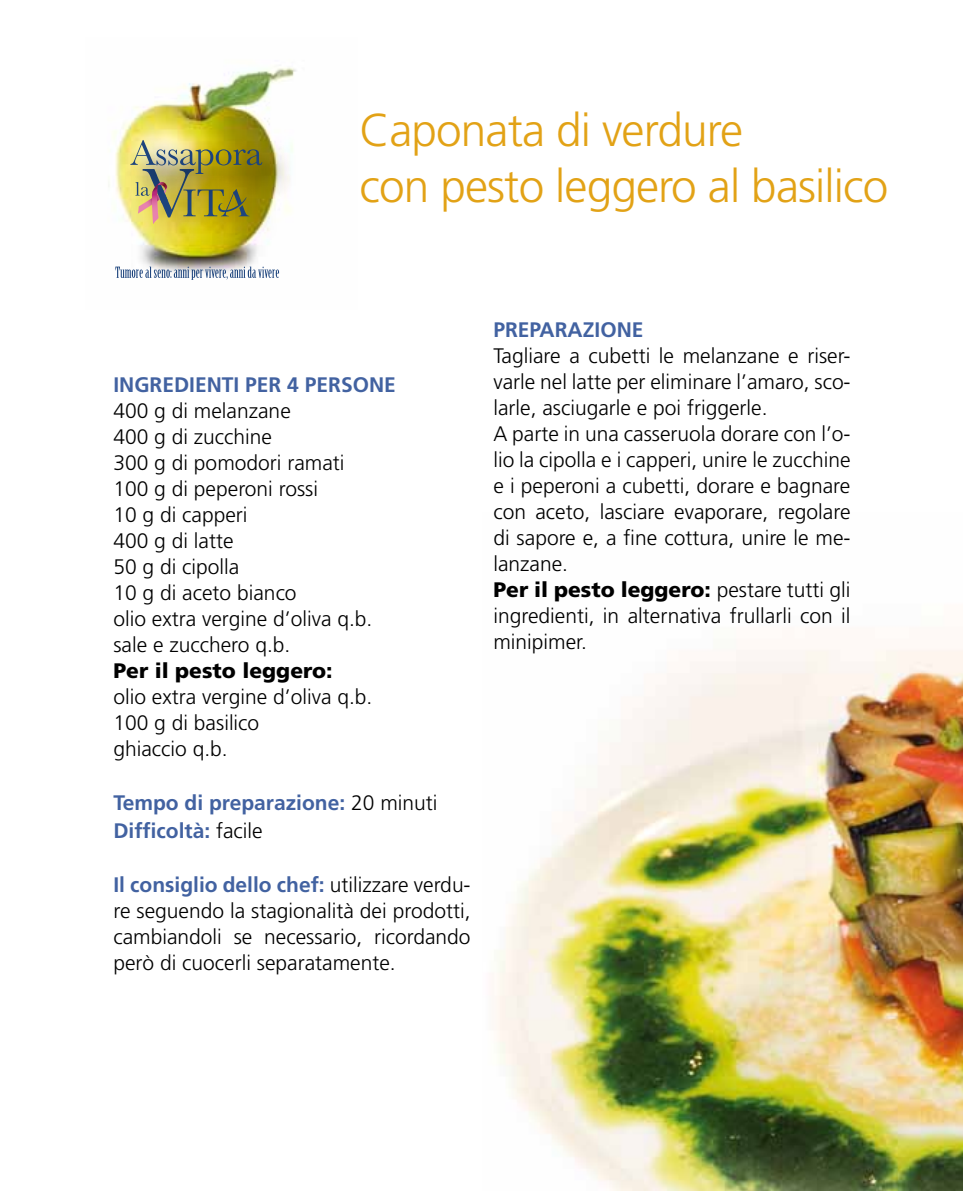
<style>
.page{position:relative;width:964px;height:1191px;background:#fff}
.page>*{position:absolute;margin:0;border:0;box-sizing:border-box;transform-origin:0 0}
.t1{font:300 46px/56px "Frutiger";letter-spacing:-.02em;color:#e2a216}
.t2{font:300 21px/26px "Frutiger";color:#000}
.t3{font:700 21px/28px "Frutiger";color:#4262a1}
.t4{font:900 21px "Frutiger";color:#000}
.s1{font-weight:300;color:#000}
.s2{font-weight:700;color:#4262a1}
.s3{font-weight:900}
</style>
<div class="page">
<img style="left:495px;top:649px;width:467px;height:542px">
<img style="left:180px;top:67px;width:116px;height:32px">
<img style="left:108px;top:99px;width:162px;height:181px">
<img style="left:114px;top:123px;width:179px;height:96px">
<img style="left:130px;top:140px;width:132px;height:84px">
<h1 class="t1" style="left:360px;top:102px;width:530px">Caponata di verdure<br>con pesto leggero al basilico</h1>
<p class="t3" style="left:113px;top:370px;width:284px">INGREDIENTI PER 4 PERSONE</p>
<p class="t2" style="left:113px;top:397px;width:261px">400 g di melanzane<br>400 g di zucchine<br>300 g di pomodori ramati<br>100 g di peperoni rossi<br>10 g di capperi<br>400 g di latte<br>50 g di cipolla<br>10 g di aceto bianco<br>olio extra vergine d’oliva q.b. sale e zucchero q.b.</p>
<p class="t4" style="left:113px;top:658px;width:221px">Per il pesto leggero:</p>
<p class="t2" style="left:113px;top:683px;width:261px">olio extra vergine d’oliva q.b.<br>100 g di basilico<br>ghiaccio q.b.</p>
<p class="t3" style="left:113px;top:788px;width:326px">Tempo di preparazione: <span class="s1">20 minuti<br></span>Difficoltà: <span class="s1">facile</span></p>
<p class="t2" style="left:113px;top:871px;width:359px;text-align:justify"><span class="s2">Il consiglio dello chef:</span> utilizzare verdu&shy;re seguendo la stagionalità dei prodotti, cambiandoli se necessario, ricordando però di cuocerli separatamente.</p>
<p class="t3" style="left:493px;top:315px;width:152px">PREPARAZIONE</p>
<p class="t2" style="left:493px;top:342px;width:359px">Tagliare a cubetti le melanzane e riser&shy;varle nel latte per eliminare l’amaro, sco&shy;larle, asciugarle e poi friggerle.<br>A parte in una casseruola dorare con l’o&shy;lio la cipolla e i capperi, unire le zucchine e i peperoni a cubetti, dorare e bagnare con aceto, lasciare evaporare, regolare di sapore e, a fine cottura, unire le me&shy;lanzane.<br><span class="s3">Per il pesto leggero:</span> pestare tutti gli ingredienti, in alternativa frullarli con il minipimer.</p>
</div>
